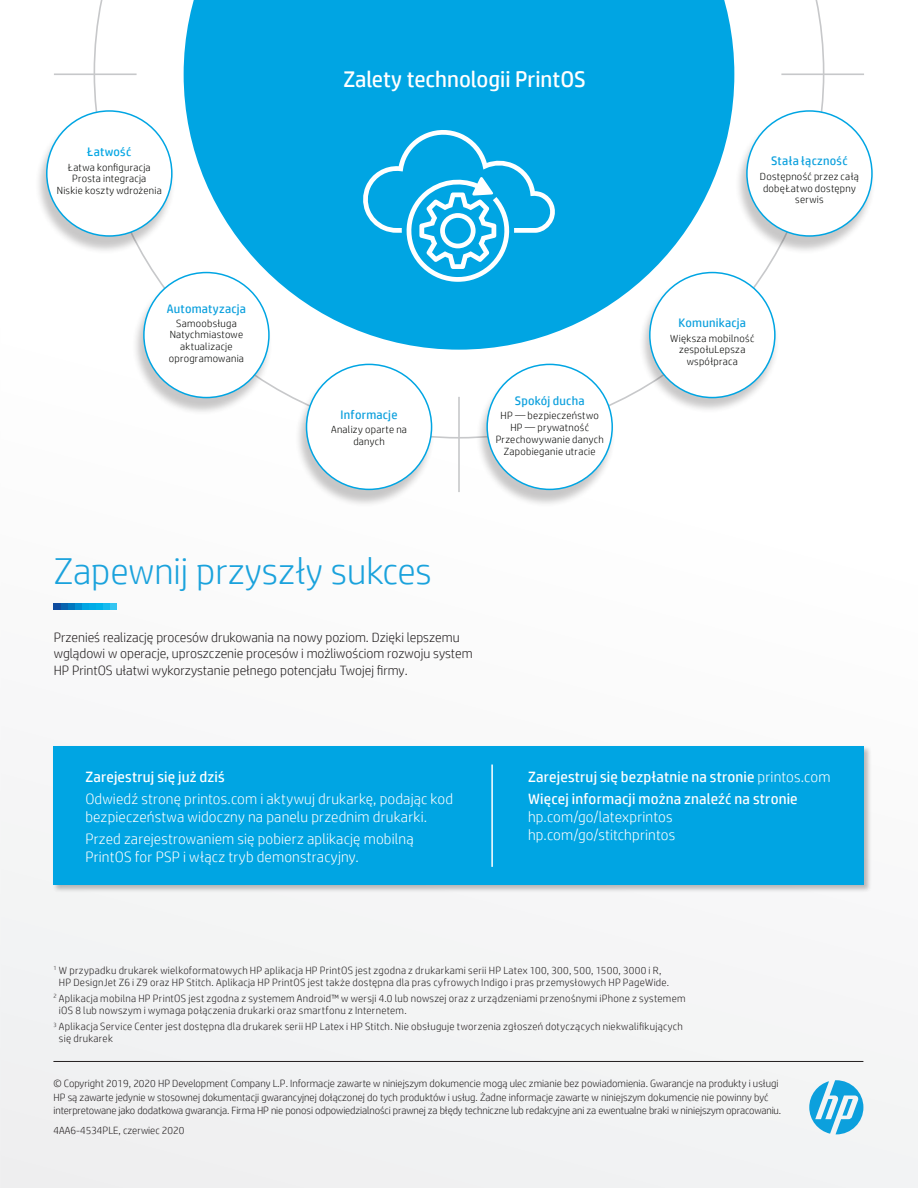
<style>
.page{position:relative;width:918px;height:1188px;background:#fff}
.page>*{position:absolute;margin:0;border:0;box-sizing:border-box;transform-origin:0 0}
.Headline_28_30{font:300 37.5px "HP Simplified";color:#1aa2dc}
.Headline_28_30-2{font:22.65px "HP Simplified";color:#fff}
.Call_to_action_10_11{font:300 15px/18px "HP Simplified";letter-spacing:.01em;color:#fff}
.Call_to_action_10_11-2{font:15px "HP Simplified";letter-spacing:.01em;color:#fff}
.Headline_28_30-3{font:300 13.5px/16.2px "HP Simplified";color:#231f20}
.Body_before_bullet{font:12.3px "HP Simplified";letter-spacing:.02em;color:#0ca0dd}
.Body_before_bullet-2{font:12.3px "HP Simplified";letter-spacing:.025em;color:#00a5e3}
.Call_to_action_10_11-3{font:300 10.5px/12px "HP Simplified";letter-spacing:.025em;color:#231f20}
.Legal_7_9{font:300 10.5px/13.5px "HP Simplified";color:#231f20}
.Body_before_bullet-3{font:300 10.5px/11.7px "HP Simplified";letter-spacing:.025em;color:#040503;text-align:center}
.s1{font-weight:300}
.s2{font-weight:400}
</style>
<div class="page">
<div style="left:2px;top:1px;width:916px;height:1186px;background:#fafafa"></div>
<hr style="left:458px;top:397px;width:2px;height:95px;background:#c7c8ca">
<hr style="left:781px;top:73px;width:83px;height:2px;background:#c7c8ca">
<hr style="left:54px;top:73px;width:83px;height:2px;background:#c7c8ca">
<svg style="left:184px;top:0;width:550px;height:350px;background:#20b0e6"></svg>
<div style="left:52px;top:745px;width:819px;height:147px;background:#231f20;opacity:.3"></div>
<div style="left:54px;top:747px;width:810px;height:138px;background:#00a5e3"></div>
<div style="left:110px;top:604px;width:7px;height:6px;background:#34c5f1"></div>
<div style="left:103px;top:604px;width:7px;height:6px;background:#15bbef"></div>
<div style="left:96px;top:604px;width:7px;height:6px;background:#00b3ea"></div>
<div style="left:89px;top:604px;width:7px;height:6px;background:#00ace7"></div>
<div style="left:82px;top:604px;width:7px;height:6px;background:#00a5e3"></div>
<div style="left:75px;top:604px;width:7px;height:6px;background:#008ed2"></div>
<div style="left:68px;top:604px;width:7px;height:6px;background:#0077be"></div>
<div style="left:61px;top:604px;width:7px;height:6px;background:#0763af"></div>
<div style="left:54px;top:604px;width:7px;height:6px;background:#0f4c9f"></div>
<hr style="left:184px;top:807px;width:73px;height:1px;background:#0ca0dd">
<hr style="left:53px;top:1061px;width:810px;height:1px;background:#231f20">
<svg style="left:809px;top:1080px;width:54px;height:54px"></svg>
<hr style="left:491px;top:765px;width:2px;height:102px;background:#fff">
<div style="left:735px;top:114px;width:140px;height:140px;background:#231f20;opacity:.25"></div>
<div style="left:747px;top:111px;width:125px;height:125px;background:#fff;border-radius:50%"></div>
<div style="left:35px;top:114px;width:140px;height:140px;background:#231f20;opacity:.25"></div>
<div style="left:47px;top:111px;width:125px;height:125px;background:#fff;border-radius:50%"></div>
<div style="left:475px;top:367px;width:141px;height:141px;background:#231f20;opacity:.25"></div>
<div style="left:487px;top:364px;width:125px;height:125px;background:#fff;border-radius:50%"></div>
<div style="left:295px;top:367px;width:140px;height:141px;background:#231f20;opacity:.25"></div>
<div style="left:307px;top:364px;width:125px;height:125px;background:#fff;border-radius:50%"></div>
<div style="left:306px;top:364px;width:126px;height:126px;border:2px solid #00a5e3;border-radius:50%"></div>
<div style="left:639px;top:273px;width:140px;height:141px;background:#231f20;opacity:.25"></div>
<div style="left:650px;top:273px;width:125px;height:125px;background:#fff;border-radius:50%"></div>
<div style="left:132px;top:275px;width:140px;height:141px;background:#231f20;opacity:.25"></div>
<div style="left:144px;top:273px;width:125px;height:125px;background:#fff;border-radius:50%"></div>
<svg style="left:362px;top:129px;width:196px;height:153px;background:#2ab4e7"></svg>
<p class="Body_before_bullet-2" style="left:87px;top:144px;width:46px">Łatwość</p>
<p class="Body_before_bullet-3" style="left:57px;top:161px;width:107px">Łatwa konfiguracja<br>Prosta integracja<br>Niskie koszty wdrożenia</p>
<p class="Body_before_bullet" style="left:167px;top:301px;width:81px">Automatyzacja</p>
<p class="Body_before_bullet-3" style="left:169px;top:317px;width:77px">Samoobsługa<br>Natychmiastowe aktualizacje oprogramowania</p>
<p class="Headline_28_30-2" style="left:343px;top:64px;width:244px">Zalety technologii PrintOS</p>
<p class="Body_before_bullet" style="left:341px;top:406px;width:58px">Informacje</p>
<p class="Body_before_bullet-3" style="left:331px;top:424px;width:77px">Analizy oparte na danych</p>
<p class="Body_before_bullet" style="left:515px;top:392px;width:71px">Spokój ducha</p>
<p class="Body_before_bullet-3" style="left:496px;top:410px;width:110px">HP — bezpieczeństwo<br>HP — prywatność<br>Przechowywanie danych</p>
<p class="Body_before_bullet-3" style="left:504px;top:445px;width:93px">Zapobieganie utracie</p>
<p class="Headline_28_30" style="left:54px;top:547px;width:380px">Zapewnij przyszły sukces</p>
<p class="Headline_28_30-3" style="left:54px;top:629px;width:420px">Przenieś realizację procesów drukowania na nowy poziom. Dzięki lepszemu wglądowi w operacje, uproszczenie procesów i możliwościom rozwoju system<br>HP PrintOS ułatwi wykorzystanie pełnego potencjału Twojej firmy.</p>
<p class="Body_before_bullet" style="left:771px;top:153px;width:78px">Stała łączność</p>
<p class="Body_before_bullet-3" style="left:760px;top:170px;width:101px">Dostępność przez całą dobęŁatwo dostępny serwis</p>
<p class="Body_before_bullet" style="left:679px;top:315px;width:69px">Komunikacja</p>
<p class="Body_before_bullet-3" style="left:670px;top:332px;width:86px">Większa mobilność zespołuLepsza współpraca</p>
<p class="Call_to_action_10_11-2" style="left:85px;top:767px;width:141px">Zarejestruj się już dziś</p>
<p class="Call_to_action_10_11" style="left:85px;top:789px;width:369px">Odwiedź stronę printos.com i aktywuj drukarkę, podając kod bezpieczeństwa widoczny na panelu przednim drukarki.</p>
<p class="Call_to_action_10_11" style="left:85px;top:829px;width:330px">Przed zarejestrowaniem się pobierz aplikację mobilną<br>PrintOS for PSP i włącz tryb demonstracyjny.</p>
<p class="Call_to_action_10_11-2" style="left:528px;top:767px;width:304px">Zarejestruj się bezpłatnie na stronie <span class="s1">printos.com</span></p>
<p class="Call_to_action_10_11" style="left:528px;top:789px;width:271px"><span class="s2">Więcej informacji można znaleźć na stronie </span>hp.com/go/latexprintos hp.com/go/stitchprintos</p>
<p class="Call_to_action_10_11-3" style="left:59px;top:964px;width:612px;text-indent:-5px"><sup>1</sup> W przypadku drukarek wielkoformatowych HP aplikacja HP PrintOS jest zgodna z drukarkami serii HP Latex 100, 300, 500, 1500, 3000 i R,<br>HP DesignJet Z6 i Z9 oraz HP Stitch. Aplikacja HP PrintOS jest także dostępna dla pras cyfrowych Indigo i pras przemysłowych HP PageWide.</p>
<p class="Call_to_action_10_11-3" style="left:59px;top:992px;width:628px;text-indent:-5px"><sup>2</sup> Aplikacja mobilna HP PrintOS jest zgodna z systemem Android™ w wersji 4.0 lub nowszej oraz z urządzeniami przenośnymi iPhone z systemem iOS 8 lub nowszym i wymaga połączenia drukarki oraz smartfonu z Internetem.</p>
<p class="Call_to_action_10_11-3" style="left:59px;top:1020px;width:626px;text-indent:-5px"><sup>3</sup> Aplikacja Service Center jest dostępna dla drukarek serii HP Latex i HP Stitch. Nie obsługuje tworzenia zgłoszeń dotyczących niekwalifikujących się drukarek</p>
<p class="Legal_7_9" style="left:53px;top:1076px;width:729px">© Copyright 2019, 2020 HP Development Company L.P. Informacje zawarte w niniejszym dokumencie mogą ulec zmianie bez powiadomienia. Gwarancje na produkty i usługi<br>HP są zawarte jedynie w stosownej dokumentacji gwarancyjnej dołączonej do tych produktów i usług. Żadne informacje zawarte w niniejszym dokumencie nie powinny być interpretowane jako dodatkowa gwarancja. Firma HP nie ponosi odpowiedzialności prawnej za błędy techniczne lub redakcyjne ani za ewentualne braki w niniejszym opracowaniu.</p>
<p class="Legal_7_9" style="left:53px;top:1124px;width:133px">4AA6-4534PLE, czerwiec 2020</p>
</div>
